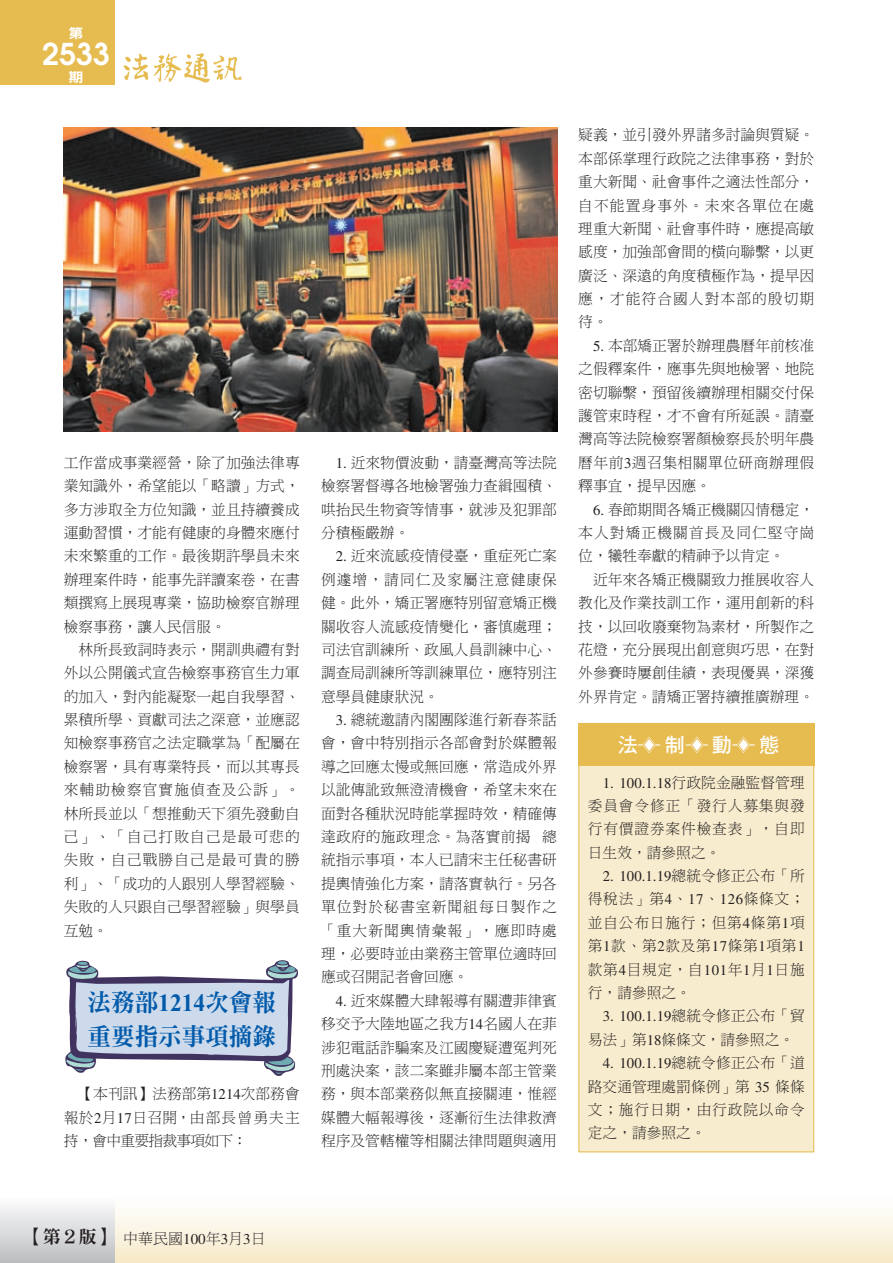
<style>
.page{position:relative;width:893px;height:1263px;background:#fff}
.page>*{position:absolute;margin:0;border:0;box-sizing:border-box;transform-origin:0 0}
.t1{font:600 30px "Avant Garde";color:#fff}
.t2{font:24.45px/34px "DF Ming Std W9";color:#015aaa;scale:.96 1}
.t3{font:20.25px "DF Hei Std W7";color:#fff}
.t4{font:18px "DF Ming Std W9";color:#231f20}
.t5{font:15px "DF Ming Std W3";color:#231f20}
.t6{font:14.85px/23.4px "DF Ming Std W3";color:#231f20;text-align:justify}
.t7{font:14.85px "Times";letter-spacing:.005em;color:#231f20}
.t8{font:13.5px "DF Hei Std W9";color:#fff;scale:1.11 1}
.s1{font-family:"Times New Roman";font-weight:700}
.s2{font-family:"Times"}
.s3{font-family:"DF Ming Std W3"}
</style>
<div class="page">
<div style="left:0;top:1191px;width:893px;height:72px;background:linear-gradient(to bottom,#fff,#f7eaca)"></div>
<div style="left:0;top:0;width:115px;height:85px;background:#e6bc51"></div>
<img style="left:123px;top:53px;width:26px;height:27px">
<img style="left:153px;top:53px;width:28px;height:29px">
<img style="left:213px;top:55px;width:29px;height:25px">
<img style="left:181px;top:53px;width:29px;height:30px">
<div style="left:0;top:1191px;width:115px;height:72px;background:linear-gradient(to bottom,#fff,#bdbec1)"></div>
<svg style="left:892px;top:1191px;width:1px;height:72px"></svg>
<svg style="left:65px;top:960px;width:233px;height:116px"></svg>
<div style="left:579px;top:723px;width:235px;height:429px;background:#f8ecce"></div>
<div style="left:578px;top:723px;width:236px;height:429px;border:1px solid #e6bc51"></div>
<div style="left:578px;top:724px;width:236px;height:42px;background:#e6bc51"></div>
<svg style="left:638px;top:737px;width:22px;height:16px"></svg>
<svg style="left:686px;top:737px;width:22px;height:16px"></svg>
<svg style="left:732px;top:737px;width:23px;height:16px"></svg>
<img style="left:64px;top:128px;width:493px;height:303px">
<p class="t8" style="left:68px;top:26px;width:15px">第</p>
<h1 class="t1" style="left:42px;top:35px;width:69px">2533</h1>
<p class="t8" style="left:68px;top:69px;width:15px">期</p>
<p class="t6" style="left:64px;top:450px;width:237px">工作當成事業經營，除了加強法律專業知識外，希望能以「略讀」方式，多方涉取全方位知識，並且持續養成運動習慣，才能有健康的身體來應付未來繁重的工作。最後期許學員未來辦理案件時，能事先詳讀案卷，在書類撰寫上展現專業，協助檢察官辦理檢察事務，讓人民信服。</p>
<p class="t6" style="left:64px;top:638px;width:237px;text-indent:15px">林所長致詞時表示，開訓典禮有對外以公開儀式宣告檢察事務官生力軍的加入，對內能凝聚一起自我學習、累積所學、貢獻司法之深意，並應認知檢察事務官之法定職掌為「配屬在檢察署，具有專業特長，而以其專長來輔助檢察官實施偵查及公訴」。林所長並以「想推動天下須先發動自己」、「自己打敗自己是最可悲的失敗，自己戰勝自己是最可貴的勝利」、「成功的人跟別人學習經驗、失敗的人只跟自己學習經驗」與學員互勉。</p>
<h2 class="t2" style="left:88px;top:985px;width:198px">法務部<span class="s1">1214</span>次會報重要指示事項摘錄</h2>
<p class="t6" style="left:64px;top:1082px;width:237px;text-indent:15px">【本刊訊】法務部第<span class="s2">1214</span>次部務會報於<span class="s2">2</span>月<span class="s2">17</span>日召開，由部長曾勇夫主持，會中重要指裁事項如下：</p>
<p class="t6" style="left:321px;top:450px;width:237px;text-indent:15px"><span class="s2">1.</span> 近來物價波動，請臺灣高等法院檢察署督導各地檢署強力查緝囤積、哄抬民生物資等情事，就涉及犯罪部分積極嚴辦。</p>
<p class="t6" style="left:321px;top:544px;width:237px;text-indent:15px"><span class="s2">2.</span> 近來流感疫情侵臺，重症死亡案例遽增，請同仁及家屬注意健康保健。此外，矯正署應特別留意矯正機關收容人流感疫情變化，審慎處理；司法官訓練所、政風人員訓練中心、調查局訓練所等訓練單位，應特別注意學員健康狀況。</p>
<p class="t6" style="left:321px;top:708px;width:237px;text-indent:15px"><span class="s2">3.</span> 總統邀請內閣團隊進行新春茶話會，會中特別指示各部會對於媒體報導之回應太慢或無回應，常造成外界以訛傳訛致無澄清機會，希望未來在面對各種狀況時能掌握時效，精確傳達政府的施政理念。為落實前揭 總統指示事項，本人已請宋主任秘書研提輿情強化方案，請落實執行。另各單位對於秘書室新聞組每日製作之「重大新聞輿情彙報」，應即時處理，必要時並由業務主管單位適時回應或召開記者會回應。</p>
<p class="t6" style="left:321px;top:988px;width:237px;text-indent:15px"><span class="s2">4.</span> 近來媒體大肆報導有關遭菲律賓移交予大陸地區之我方<span class="s2">14</span>名國人在菲涉犯電話詐騙案及江國慶疑遭冤判死刑處決案，該二案雖非屬本部主管業務，與本部業務似無直接關連，惟經媒體大幅報導後，逐漸衍生法律救濟程序及管轄權等相關法律問題與適用</p>
<p class="t6" style="left:578px;top:123px;width:237px">疑義，並引發外界諸多討論與質疑。本部係掌理行政院之法律事務，對於重大新聞、社會事件之適法性部分，自不能置身事外。未來各單位在處理重大新聞、社會事件時，應提高敏感度，加強部會間的橫向聯繫，以更廣泛、深遠的角度積極作為，提早因應，才能符合國人對本部的殷切期待。</p>
<p class="t6" style="left:578px;top:334px;width:237px;text-indent:15px"><span class="s2">5.</span> 本部矯正署於辦理農曆年前核准之假釋案件，應事先與地檢署、地院密切聯繫，預留後續辦理相關交付保護管束時程，才不會有所延誤。請臺灣高等法院檢察署顏檢察長於明年農曆年前<span class="s2">3</span>週召集相關單位研商辦理假釋事宜，提早因應。</p>
<p class="t6" style="left:578px;top:497px;width:237px;text-indent:15px"><span class="s2">6.</span> 春節期間各矯正機關囚情穩定，本人對矯正機關首長及同仁堅守崗位，犧牲奉獻的精神予以肯定。</p>
<p class="t6" style="left:578px;top:567px;width:237px;text-indent:15px">近年來各矯正機關致力推展收容人教化及作業技訓工作，運用創新的科技，以回收廢棄物為素材，所製作之花燈，充分展現出創意與巧思，在對外參賽時屢創佳績，表現優異，深獲外界肯定。請矯正署持續推廣辦理。</p>
<h3 class="t3" style="left:618px;top:734px;width:163px">法　 制　 動　 態</h3>
<p class="t7" style="left:603px;top:774px;width:204px">1. 100.1.18<span class="s3">行政院金融監督管理</span></p>
<p class="t6" style="left:588px;top:794px;width:218px">委員會令修正「發行人募集與發行有價證券案件檢查表」，自即日生效，請參照之。</p>
<p class="t7" style="left:603px;top:868px;width:204px">2. 100.1.19<span class="s3">總統令修正公布「所</span></p>
<p class="t6" style="left:588px;top:887px;width:218px">得稅法」第<span class="s2">4</span>、<span class="s2">17</span>、<span class="s2">126</span>條條文；並自公布日施行；但第<span class="s2">4</span>條第<span class="s2">1</span>項第<span class="s2">1</span>款、第<span class="s2">2</span>款及第<span class="s2">17</span>條第<span class="s2">1</span>項第<span class="s2">1</span>款第<span class="s2">4</span>目規定，自<span class="s2">101</span>年<span class="s2">1</span>月<span class="s2">1</span>日施行，請參照之。</p>
<p class="t7" style="left:603px;top:1008px;width:204px">3. 100.1.19<span class="s3">總統令修正公布「貿</span></p>
<p class="t6" style="left:588px;top:1027px;width:208px">易法」第<span class="s2">18</span>條條文，請參照之。</p>
<p class="t7" style="left:603px;top:1055px;width:204px">4. 100.1.19<span class="s3">總統令修正公布「道</span></p>
<p class="t6" style="left:588px;top:1074px;width:218px">路交通管理處罰條例」第 <span class="s2">35</span> 條條文；施行日期，由行政院以命令定之，請參照之。</p>
<p class="t4" style="left:25px;top:1227px;width:91px">【第２版】</p>
<p class="t5" style="left:123px;top:1230px;width:144px">中華民國<span class="s2">100</span>年<span class="s2">3</span>月<span class="s2">3</span>日</p>
</div>
